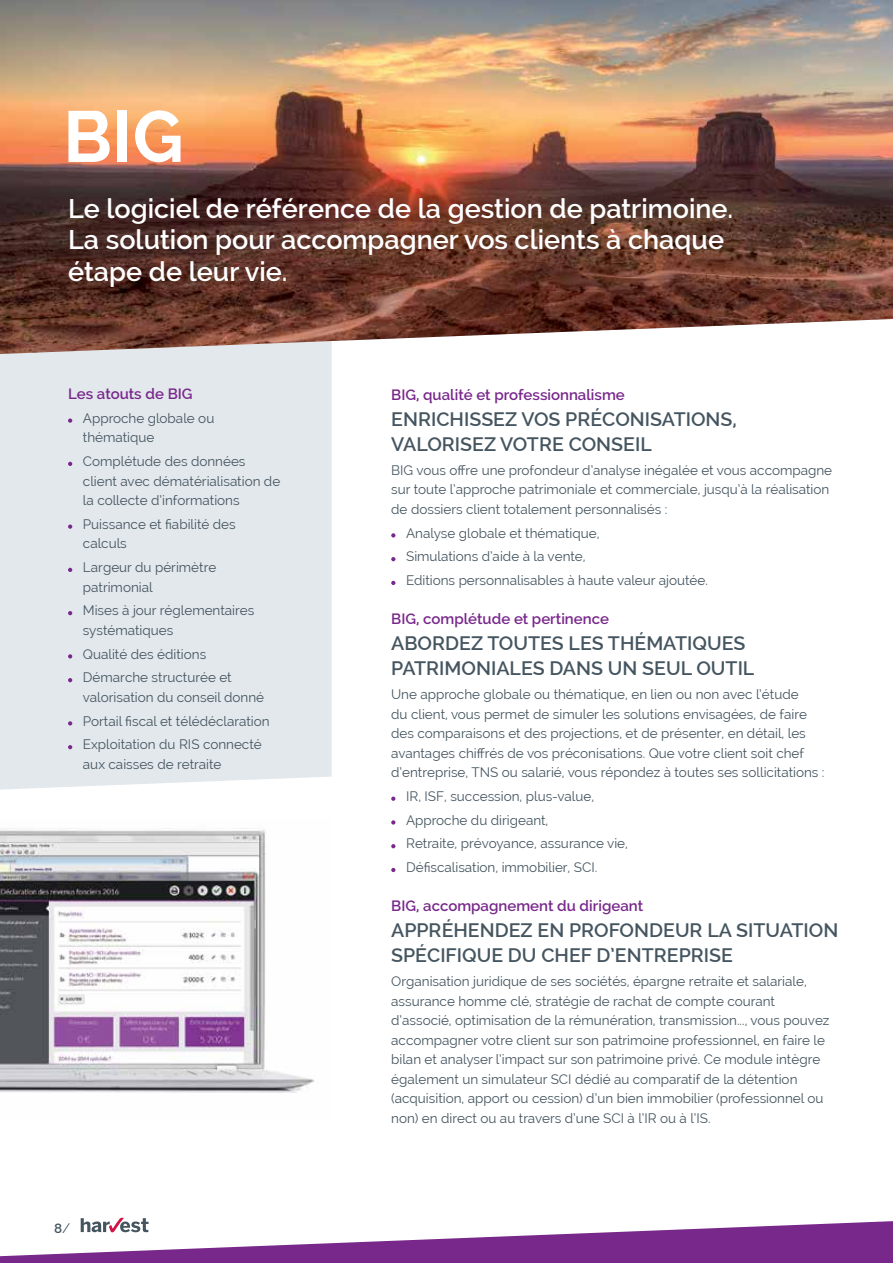
<style>
.page{position:relative;width:893px;height:1263px;background:#fff}
.page>*{position:absolute;margin:0;border:0;box-sizing:border-box;transform-origin:0 0}
.t1{font:700 72px "Raleway";color:#fff}
.t2{font:600 27px/31.5px "Raleway";color:#fff}
.t3{font:600 19.5px/25.5px "Raleway";color:#455560}
.t4{font:600 15px "Raleway";color:#78288b}
.t5{font:13.5px/19.5px "Raleway";color:#455560}
.t6{font:600 13.5px "Raleway";color:#455560}
.s1{font-weight:400}
</style>
<div class="page">
<div style="left:0;top:354px;width:332px;height:436px;background:#e3e8ec"></div>
<img style="left:0;top:0;width:893px;height:354px">
<svg style="left:68px;top:418px;width:4px;height:5px"></svg>
<svg style="left:68px;top:462px;width:4px;height:4px"></svg>
<svg style="left:68px;top:524px;width:4px;height:5px"></svg>
<svg style="left:68px;top:568px;width:4px;height:4px"></svg>
<svg style="left:68px;top:611px;width:4px;height:4px"></svg>
<svg style="left:68px;top:654px;width:4px;height:4px"></svg>
<svg style="left:68px;top:678px;width:4px;height:4px"></svg>
<svg style="left:68px;top:721px;width:4px;height:4px"></svg>
<svg style="left:68px;top:745px;width:4px;height:4px"></svg>
<svg style="left:391px;top:533px;width:4px;height:4px"></svg>
<svg style="left:391px;top:557px;width:4px;height:4px"></svg>
<svg style="left:391px;top:581px;width:4px;height:4px"></svg>
<svg style="left:391px;top:796px;width:4px;height:5px"></svg>
<svg style="left:391px;top:820px;width:4px;height:4px"></svg>
<svg style="left:391px;top:844px;width:4px;height:4px"></svg>
<svg style="left:391px;top:868px;width:4px;height:4px"></svg>
<img style="left:0;top:828px;width:315px;height:265px">
<svg style="left:0;top:1217px;width:893px;height:46px"></svg>
<h1 class="t1" style="left:63px;top:95px;width:122px">BIG</h1>
<h2 class="t2" style="left:68px;top:193px;width:667px">Le logiciel de référence de la gestion de patrimoine.<br>La solution pour accompagner vos clients à chaque étape de leur vie.</h2>
<p class="t4" style="left:68px;top:385px;width:126px">Les atouts de BIG</p>
<p class="t5" style="left:83px;top:408px;width:133px">Approche globale ou thématique</p>
<p class="t5" style="left:83px;top:451px;width:199px">Complétude des données client avec dématérialisation de la collecte d’informations</p>
<p class="t5" style="left:83px;top:514px;width:154px">Puissance et fiabilité des calculs</p>
<p class="t5" style="left:83px;top:557px;width:135px">Largeur du périmètre patrimonial</p>
<p class="t5" style="left:83px;top:601px;width:173px">Mises à jour réglementaires systématiques</p>
<p class="t5" style="left:83px;top:642px;width:150px;line-height:23.7px">Qualité des éditions<br>Démarche structurée et</p>
<p class="t5" style="left:83px;top:685px;width:188px;line-height:23.7px">valorisation du conseil donné<br>Portail fiscal et télédéclaration<br>Exploitation du RIS connecté</p>
<p class="t5" style="left:83px;top:754px;width:140px">aux caisses de retraite</p>
<p class="t6" style="left:54px;top:1221px;width:18px">8<span class="s1">/</span></p>
<p class="t4" style="left:391px;top:386px;width:235px">BIG, qualité et professionnalisme</p>
<h3 class="t3" style="left:391px;top:406px;width:347px">ENRICHISSEZ VOS PRÉCONISATIONS,<br>VALORISEZ VOTRE CONSEIL</h3>
<p class="t5" style="left:391px;top:460px;width:442px">BIG vous offre une profondeur d’analyse inégalée et vous accompagne sur toute l’approche patrimoniale et commerciale, jusqu’à la réalisation de dossiers client totalement personnalisés :</p>
<p class="t5" style="left:406px;top:521px;width:303px;line-height:23.7px">Analyse globale et thématique,<br>Simulations d’aide à la vente,<br>Editions personnalisables à haute valeur ajoutée.</p>
<p class="t4" style="left:391px;top:610px;width:219px">BIG, complétude et pertinence</p>
<h3 class="t3" style="left:391px;top:630px;width:365px">ABORDEZ TOUTES LES THÉMATIQUES<br>PATRIMONIALES DANS UN SEUL OUTIL</h3>
<p class="t5" style="left:391px;top:684px;width:435px">Une approche globale ou thématique, en lien ou non avec l’étude<br>du client, vous permet de simuler les solutions envisagées, de faire des comparaisons et des projections, et de présenter, en détail, les avantages chiffrés de vos préconisations. Que votre client soit chef d’entreprise, TNS ou salarié, vous répondez à toutes ses sollicitations :</p>
<p class="t5" style="left:406px;top:784px;width:223px;line-height:23.7px">IR, ISF, succession, plus-value, Approche du dirigeant,<br>Retraite, prévoyance, assurance vie, Défiscalisation, immobilier, SCI.</p>
<p class="t4" style="left:391px;top:897px;width:253px">BIG, accompagnement du dirigeant</p>
<h3 class="t3" style="left:391px;top:917px;width:449px">APPRÉHENDEZ EN PROFONDEUR LA SITUATION<br>SPÉCIFIQUE DU CHEF D’ENTREPRISE</h3>
<p class="t5" style="left:391px;top:971px;width:440px">Organisation juridique de ses sociétés, épargne retraite et salariale, assurance homme clé, stratégie de rachat de compte courant d’associé, optimisation de la rémunération, transmission..., vous pouvez accompagner votre client sur son patrimoine professionnel, en faire le bilan et analyser l’impact sur son patrimoine privé. Ce module intègre également un simulateur SCI dédié au comparatif de la détention (acquisition, apport ou cession) d’un bien immobilier (professionnel ou non) en direct ou au travers d’une SCI à l’IR ou à l’IS.</p>
</div>
